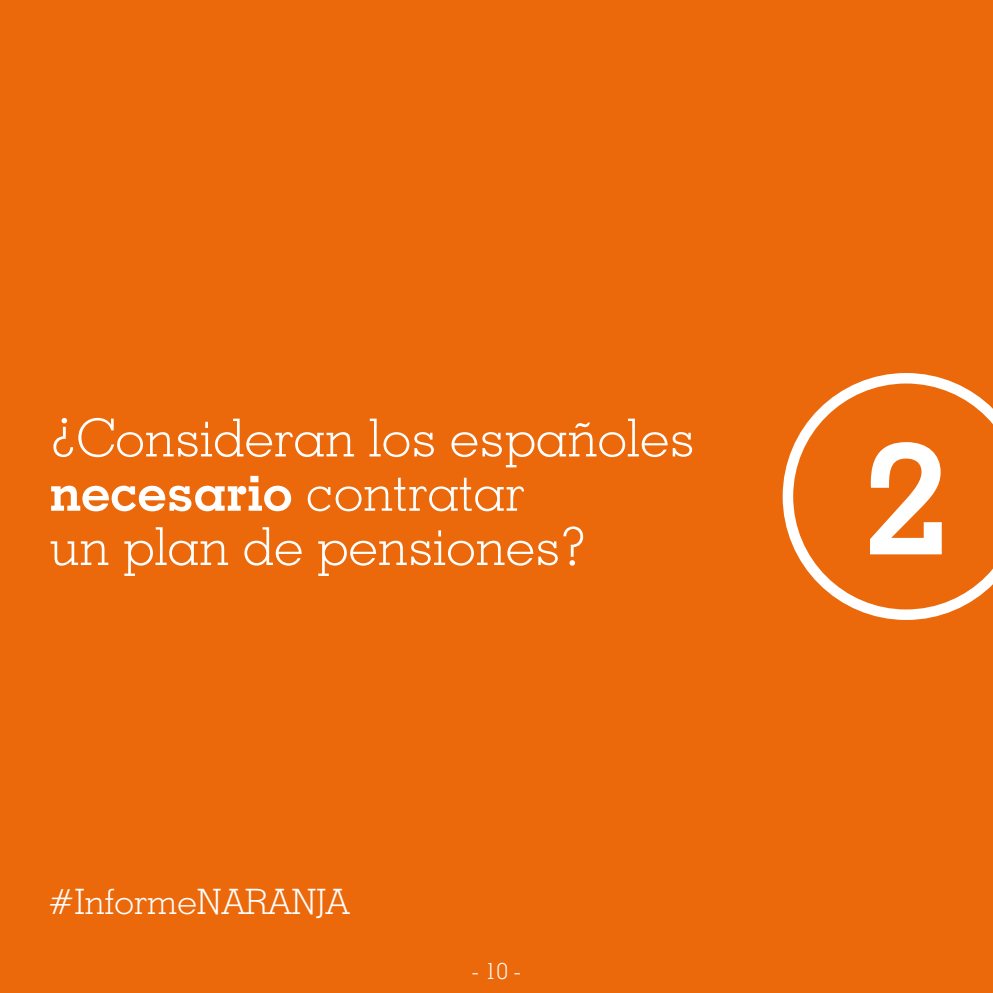
<style>
.page{position:relative;width:993px;height:993px;background:#fff}
.page>*{position:absolute;margin:0;border:0;box-sizing:border-box;transform-origin:0 0}
.t1{font:700 156.8px "Geometric Slab 703 BT";color:#fff}
.t2{font:300 52.5px/54.2px "Geometric Slab 703 BT";color:#fff}
.t3{font:300 35px "Geometric Slab 703 BT";color:#fff}
.t4{font:300 22.75px "Geometric Slab 703 BT";color:#fff}
.s1{font-weight:700}
</style>
<div class="page">
<div style="left:0;top:0;width:992px;height:992px;background:#eb690b"></div>
<svg style="left:782px;top:373px;width:210px;height:246px"></svg>
<p class="t2" style="left:50px;top:410px;width:646px">¿Consideran los españoles <span class="s1">necesario</span> contratar<br>un plan de pensiones?</p>
<p class="t3" style="left:48px;top:879px;width:303px">#InformeNARANJA</p>
<p class="t4" style="left:472px;top:956px;width:51px">- 10 -</p>
<h1 class="t1" style="left:863px;top:403px;width:85px">2</h1>
</div>
